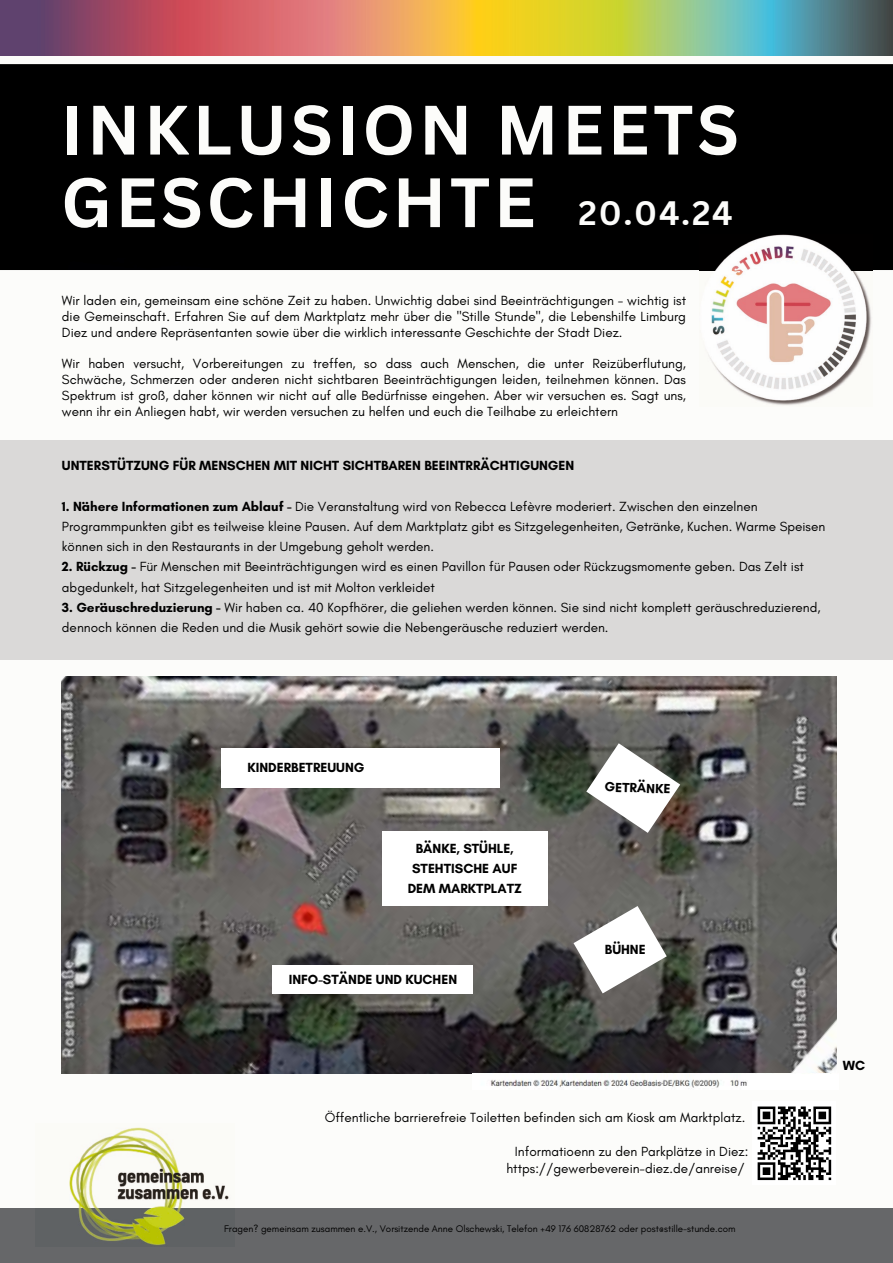
<style>
.page{position:relative;width:893px;height:1263px;background:#fcfcfa}
.page>*{position:absolute;margin:0;border:0;box-sizing:border-box;transform-origin:0 0}
.t1{font:700 68.25px/72.5px "Canva Sans";letter-spacing:.055em;color:#fcfcfa}
.t2{font:13.5px/15.8px "Glacial Indifference";color:#000}
.t3{font:700 13.5px/20.2px "Glacial Indifference";color:#000;text-align:center}
.t4{font:9.75px "Glacial Indifference";color:#000}
.s1{font-size:33px}
.s2{font-weight:700}
</style>
<div class="page">
<img style="left:0;top:0;width:893px;height:56px">
<div style="left:0;top:440px;width:893px;height:219px;background:#dad9d8"></div>
<div style="left:0;top:64px;width:893px;height:206px;background:#000"></div>
<img style="left:700px;top:234px;width:172px;height:171px">
<img style="left:62px;top:676px;width:774px;height:398px">
<svg style="left:573px;top:906px;width:94px;height:87px"></svg>
<div style="left:221px;top:748px;width:279px;height:40px;background:#fff"></div>
<div style="left:382px;top:831px;width:165px;height:75px;background:#fff"></div>
<svg style="left:586px;top:743px;width:94px;height:90px"></svg>
<div style="left:272px;top:965px;width:201px;height:28px;background:#fff"></div>
<div style="left:752px;top:1101px;width:84px;height:84px;background:#fff"></div>
<svg style="left:757px;top:1106px;width:74px;height:74px"></svg>
<div style="left:0;top:1209px;width:893px;height:54px;background:#666769"></div>
<img style="left:35px;top:1127px;width:199px;height:119px">
<img style="left:473px;top:1073px;width:363px;height:15px">
<h1 class="t1" style="left:61px;top:92px;width:679px">INKLUSION MEETS<br>GESCHICHTE <span class="s1">20.04.24</span></h1>
<p class="t2" style="left:62px;top:293px;width:625px;text-align:justify">Wir laden ein, gemeinsam eine schöne Zeit zu haben. Unwichtig dabei sind Beeinträchtigungen - wichtig ist die Gemeinschaft. Erfahren Sie auf dem Marktplatz mehr über die "Stille Stunde", die Lebenshilfe Limburg Diez und andere Repräsentanten sowie über die wirklich interessante Geschichte der Stadt Diez.</p>
<p class="t2" style="left:62px;top:356px;width:625px;text-align:justify">Wir haben versucht, Vorbereitungen zu treffen, so dass auch Menschen, die unter Reizüberflutung, Schwäche, Schmerzen oder anderen nicht sichtbaren Beeinträchtigungen leiden, teilnehmen können. Das Spektrum ist groß, daher können wir nicht auf alle Bedürfnisse eingehen. Aber wir versuchen es. Sagt uns, wenn ihr ein Anliegen habt, wir werden versuchen zu helfen und euch die Teilhabe zu erleichtern</p>
<p class="t3" style="left:62px;top:455px;width:514px">UNTERSTÜTZUNG FÜR MENSCHEN MIT NICHT SICHTBAREN BEEINTRRÄCHTIGUNGEN</p>
<p class="t2" style="left:62px;top:496px;width:765px;line-height:20.2px"><span class="s2">1. Nähere Informationen zum Ablauf -</span> Die Veranstaltung wird von Rebecca Lefèvre moderiert. Zwischen den einzelnen<br>Programmpunkten gibt es teilweise kleine Pausen. Auf dem Marktplatz gibt es Sitzgelegenheiten, Getränke, Kuchen. Warme Speisen können sich in den Restaurants in der Umgebung geholt werden.</p>
<p class="t2" style="left:62px;top:556px;width:743px;line-height:20.2px"><span class="s2">2. Rückzug -</span> Für Menschen mit Beeinträchtigungen wird es einen Pavillon für Pausen oder Rückzugsmomente geben. Das Zelt ist abgedunkelt, hat Sitzgelegenheiten und ist mit Molton verkleidet</p>
<p class="t2" style="left:62px;top:597px;width:760px;line-height:20.2px"><span class="s2">3. Geräuschreduzierung -</span> Wir haben ca. 40 Kopfhörer, die geliehen werden können. Sie sind nicht komplett geräuschreduzierend, dennoch können die Reden und die Musik gehört sowie die Nebengeräusche reduziert werden.</p>
<p class="t3" style="left:247px;top:757px;width:118px">KINDERBETREUUNG</p>
<p class="t3" style="left:408px;top:838px;width:116px">BÄNKE, STÜHLE,<br>STEHTISCHE AUF<br>DEM MARKTPLATZ</p>
<p class="t3" style="left:289px;top:969px;width:170px">INFO-STÄNDE UND KUCHEN</p>
<p class="t3" style="left:605px;top:776px;width:67px;rotate:2deg">GETRÄNKE</p>
<p class="t3" style="left:605px;top:939px;width:42px">BÜHNE</p>
<p class="t2" style="left:325px;top:1109px;width:422px">Öffentliche barrierefreie Toiletten befinden sich am Kiosk am Marktplatz.</p>
<p class="t2" style="left:506px;top:1142px;width:243px;line-height:17px;text-align:right">Informatioenn zu den Parkplätze in Diez: https://gewerbeverein-diez.de/anreise/</p>
<p class="t4" style="left:224px;top:1223px;width:513px">Fragen? gemeinsam zusammen e.V., Vorsitzende Anne Olschewski, Telefon +49 176 60828762 oder post@stille-stunde.com</p>
<p class="t3" style="left:843px;top:1055px;width:24px">WC</p>
</div>
